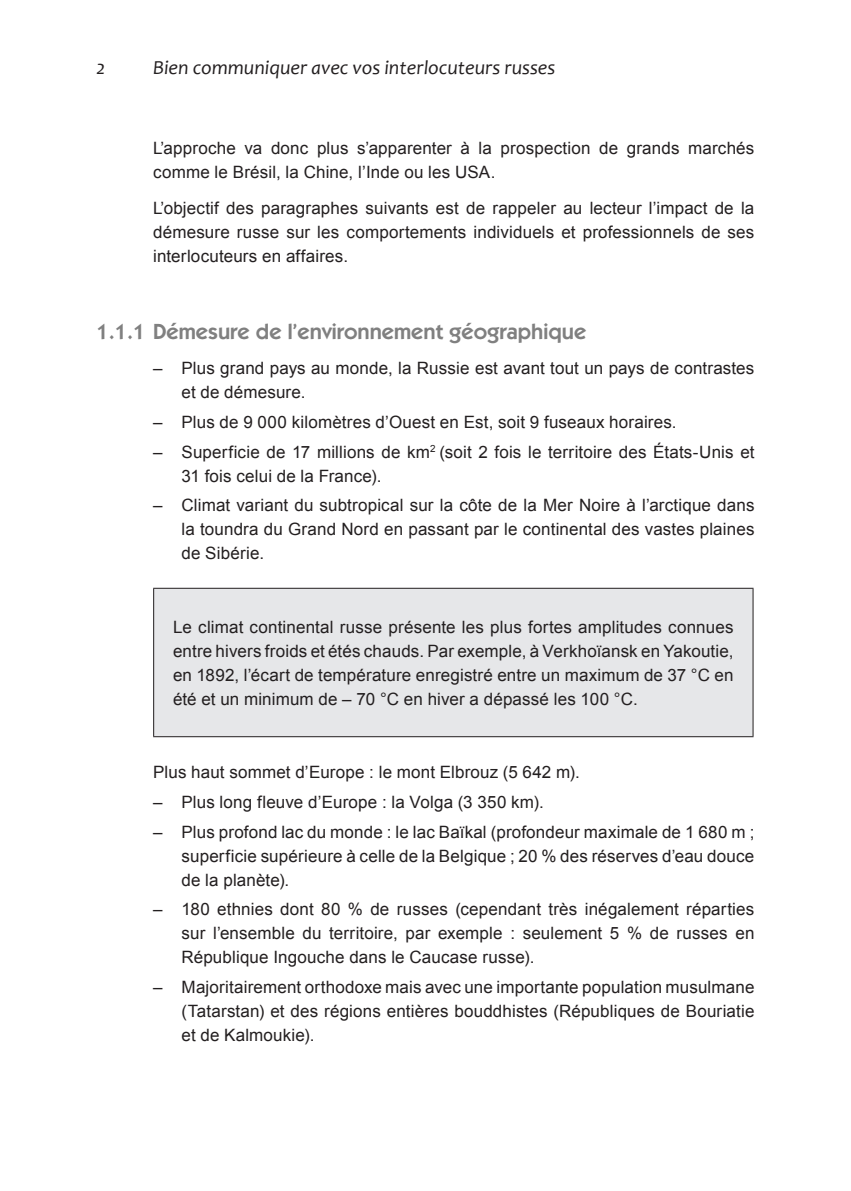
<style>
.page{position:relative;width:851px;height:1191px;background:#fff}
.page>*{position:absolute;margin:0;border:0;box-sizing:border-box;transform-origin:0 0}
.Titre_3{font:600 22px "Itc Kabel";color:#808080}
.t1{font:italic 20px "Candara";color:#231f20}
.Liste_normal{font:17px/24px "Arial";letter-spacing:.01em;color:#231f20;text-align:justify}
</style>
<div class="page">
<div style="left:154px;top:588px;width:599px;height:148px;background:#e6e7e9"></div>
<hr style="left:153px;top:588px;width:600px;height:1px;background:#231f20">
<hr style="left:153px;top:589px;width:1px;height:147px;background:#231f20">
<hr style="left:752px;top:589px;width:1px;height:147px;background:#231f20">
<hr style="left:153px;top:736px;width:600px;height:1px;background:#231f20">
<p class="t1" style="left:96px;top:55px;width:10px">2</p>
<p class="t1" style="left:153px;top:55px;width:403px">Bien communiquer avec vos interlocuteurs russes</p>
<p class="Liste_normal" style="left:153px;top:136px;width:602px">L’approche va donc plus s’apparenter à la prospection de grands marchés comme le Brésil, la Chine, l’Inde ou les USA.</p>
<p class="Liste_normal" style="left:153px;top:196px;width:602px">L’objectif des paragraphes suivants est de rappeler au lecteur l’impact de la démesure russe sur les comportements individuels et professionnels de ses interlocuteurs en affaires.</p>
<p class="Titre_3" style="left:96px;top:318px;width:491px">1.1.1 Démesure de l’environnement géographique</p>
<p class="Liste_normal" style="left:181px;top:356px;width:574px;text-indent:-28px">– Plus grand pays au monde, la Russie est avant tout un pays de contrastes et de démesure.</p>
<p class="Liste_normal" style="left:153px;top:410px;width:525px">– Plus de 9 000 kilomètres d’Ouest en Est, soit 9 fuseaux horaires.</p>
<p class="Liste_normal" style="left:181px;top:440px;width:574px;text-indent:-28px">– Superficie de 17 millions de km<sup>2</sup> (soit 2 fois le territoire des États-Unis et<br>31 fois celui de la France).</p>
<p class="Liste_normal" style="left:181px;top:493px;width:574px;text-indent:-28px">– Climat variant du subtropical sur la côte de la Mer Noire à l’arctique dans la toundra du Grand Nord en passant par le continental des vastes plaines de Sibérie.</p>
<p class="Liste_normal" style="left:173px;top:615px;width:562px">Le climat continental russe présente les plus fortes amplitudes connues entre hivers froids et étés chauds. Par exemple, à Verkhoïansk en Yakoutie, en 1892, l’écart de température enregistré entre un maximum de 37 °C en été et un minimum de – 70 °C en hiver a dépassé les 100 °C.</p>
<p class="Liste_normal" style="left:153px;top:760px;width:428px">Plus haut sommet d’Europe : le mont Elbrouz (5 642 m).</p>
<p class="Liste_normal" style="left:153px;top:790px;width:392px">– Plus long fleuve d’Europe : la Volga (3 350 km).</p>
<p class="Liste_normal" style="left:181px;top:819px;width:574px;text-indent:-28px">– Plus profond lac du monde : le lac Baïkal (profondeur maximale de 1 680 m ; superficie supérieure à celle de la Belgique ; 20 % des réserves d’eau douce de la planète).</p>
<p class="Liste_normal" style="left:181px;top:897px;width:574px;text-indent:-28px">– 180 ethnies dont 80 % de russes (cependant très inégalement réparties sur l’ensemble du territoire, par exemple : seulement 5 % de russes en République Ingouche dans le Caucase russe).</p>
<p class="Liste_normal" style="left:181px;top:975px;width:574px;text-indent:-28px">– Majoritairement orthodoxe mais avec une importante population musulmane (Tatarstan) et des régions entières bouddhistes (Républiques de Bouriatie et de Kalmoukie).</p>
</div>
